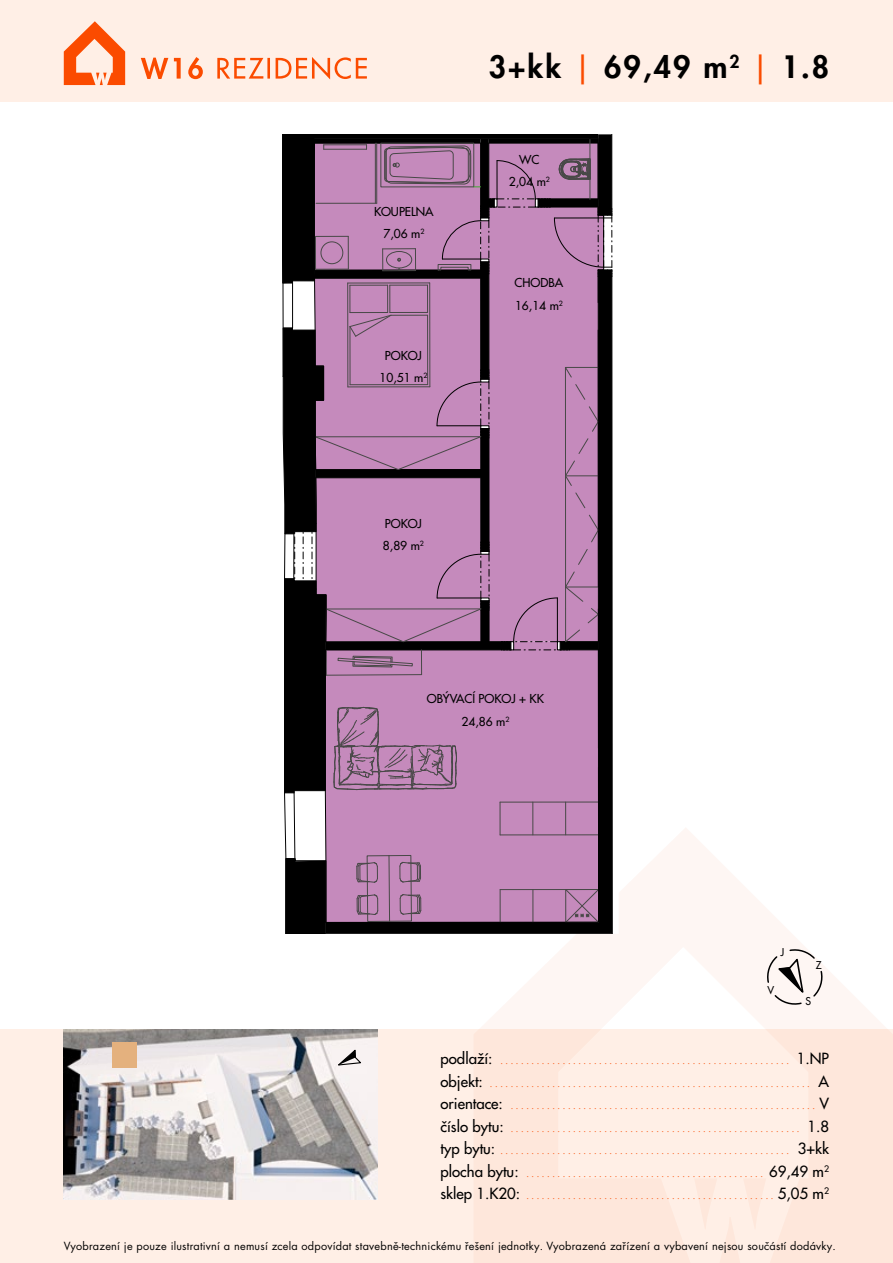
<style>
.page{position:relative;width:893px;height:1263px;background:#fff}
.page>*{position:absolute;margin:0;border:0;box-sizing:border-box;transform-origin:0 0}
.t1{font:800 30px "Futura LT Pro";color:#000}
.t2{font:500 12px/22.5px "Futura LT Pro";color:#000;text-align:center}
.t3{font:10.95px "Futura LT Pro";letter-spacing:.02em;color:#000}
.t4{font:500 10.5px "Futura LT Pro";color:#000}
.t5{font:500 9px "Futura LT Pro";color:#fa4b00}
.s1{font-weight:500;color:#fa4b00}
.s2{font-size:15px;color:#000}
</style>
<div class="page">
<div style="left:0;top:1029px;width:893px;height:234px;background:#ffefe6"></div>
<svg style="left:605px;top:828px;width:288px;height:435px"></svg>
<div style="left:0;top:0;width:893px;height:102px;background:#ffefe6"></div>
<img style="left:64px;top:1029px;width:249px;height:170px">
<svg style="left:64px;top:21px;width:61px;height:64px"></svg>
<svg style="left:141px;top:57px;width:172px;height:22px"></svg>
<svg style="left:313px;top:57px;width:292px;height:1206px"></svg>
<svg style="left:282px;top:134px;width:337px;height:800px;background:#9d7297"></svg>
<div style="left:113px;top:1042px;width:24px;height:25px;background:#e4b17e"></div>
<svg style="left:766px;top:949px;width:57px;height:56px"></svg>
<h1 class="t1" style="left:489px;top:44px;width:342px">3+kk <span class="s1">|</span> 69,49 m<sup>2</sup> <span class="s1">|</span> 1.8</h1>
<h2 class="t2" style="left:374px;top:200px;width:61px">KOUPELNA<br>7,06 m<sup>2</sup></h2>
<h2 class="t2" style="left:379px;top:344px;width:49px">POKOJ<br>10,51 m<sup>2</sup></h2>
<h2 class="t2" style="left:383px;top:511px;width:42px;text-align:left">POKOJ<br>8,89 m<sup>2</sup></h2>
<h2 class="t2" style="left:509px;top:148px;width:42px">WC<br>2,04 m<sup>2</sup></h2>
<h2 class="t2" style="left:515px;top:271px;width:50px;text-align:left">CHODBA<br>16,14 m<sup>2</sup></h2>
<h2 class="t2" style="left:427px;top:687px;width:119px">OBÝVACÍ POKOJ + KK<br>24,86 m<sup>2</sup></h2>
<p class="t4" style="left:781px;top:945px;width:5px">J</p>
<p class="t4" style="left:768px;top:982px;width:8px">V</p>
<p class="t4" style="left:816px;top:957px;width:7px">Z</p>
<p class="t4" style="left:805px;top:993px;width:7px">S</p>
<p class="t5" style="left:441px;top:1054px;width:390px"><span class="s2">podlaží:</span> . . . . . . . . . . . . . . . . . . . . . . . . . . . . . . . . . . . . . . . . . . . . . . . . . . . . . . . . <span class="s2">1. NP</span></p>
<p class="t5" style="left:441px;top:1077px;width:390px"><span class="s2">objekt:</span> . . . . . . . . . . . . . . . . . . . . . . . . . . . . . . . . . . . . . . . . . . . . . . . . . . . . . . . . . . . . . . <span class="s2">A</span></p>
<p class="t5" style="left:441px;top:1099px;width:390px"><span class="s2">orientace:</span> . . . . . . . . . . . . . . . . . . . . . . . . . . . . . . . . . . . . . . . . . . . . . . . . . . . . . . . . . . <span class="s2">V</span></p>
<p class="t5" style="left:441px;top:1122px;width:390px"><span class="s2">číslo bytu:</span> . . . . . . . . . . . . . . . . . . . . . . . . . . . . . . . . . . . . . . . . . . . . . . . . . . . . . . . . <span class="s2">1. 8</span></p>
<p class="t5" style="left:441px;top:1144px;width:390px"><span class="s2">typ bytu:</span> . . . . . . . . . . . . . . . . . . . . . . . . . . . . . . . . . . . . . . . . . . . . . . . . . . . . . . . . <span class="s2">3+kk</span></p>
<p class="t5" style="left:441px;top:1167px;width:390px"><span class="s2">plocha bytu:</span> . . . . . . . . . . . . . . . . . . . . . . . . . . . . . . . . . . . . . . . . . . . . . <span class="s2">69,49 m</span><sup>2</sup></p>
<p class="t5" style="left:441px;top:1189px;width:390px"><span class="s2">sklep 1. K20:</span> . . . . . . . . . . . . . . . . . . . . . . . . . . . . . . . . . . . . . . . . . . . . . . . <span class="s2">5,05 m</span><sup>2</sup></p>
<p class="t3" style="left:64px;top:1239px;width:773px">Vyobrazení je pouze ilustrativní a nemusí zcela odpovídat stavebně-technickému řešení jednotky. Vyobrazená zařízení a vybavení nejsou součástí dodávky.</p>
</div>
